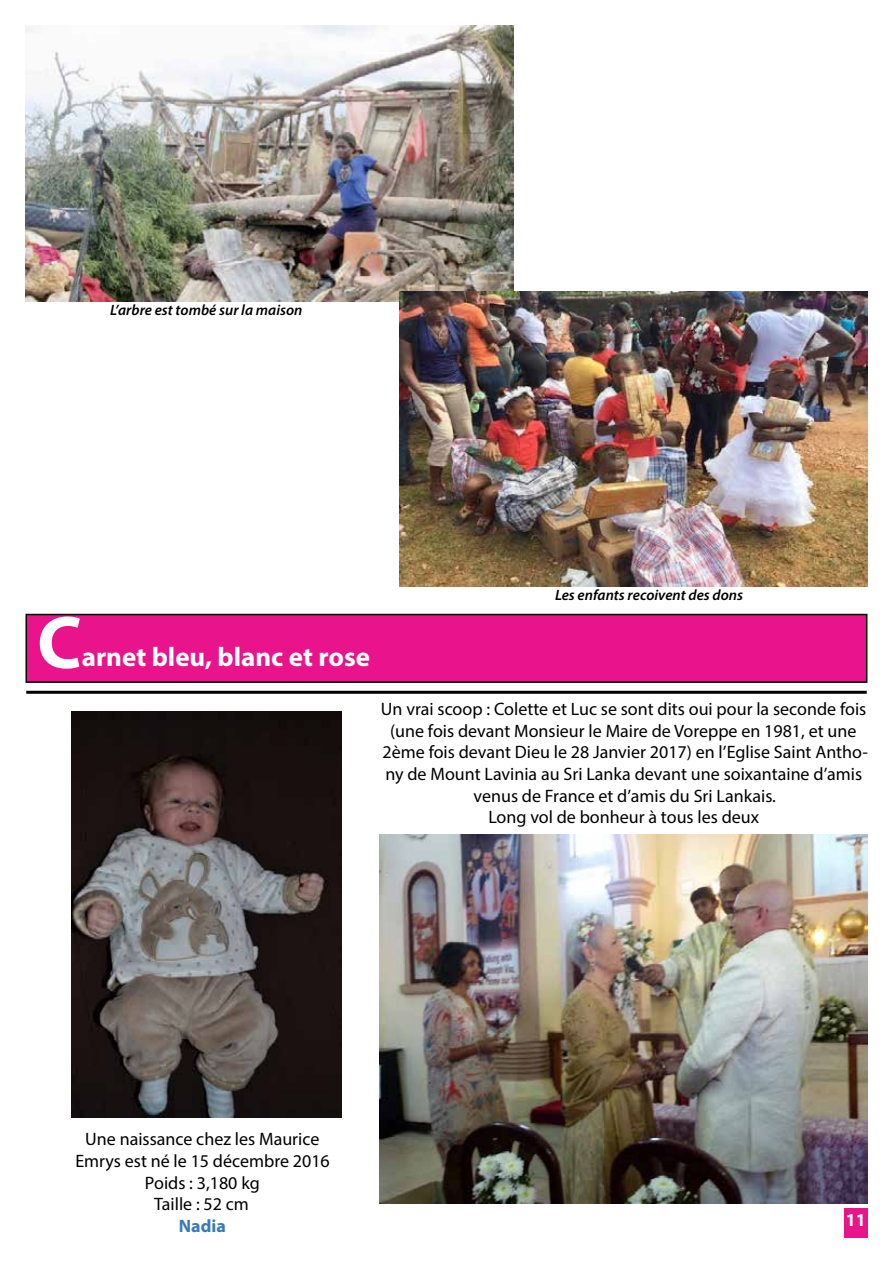
<style>
.page{position:relative;width:893px;height:1263px;background:#fff}
.page>*{position:absolute;margin:0;border:0;box-sizing:border-box;transform-origin:0 0}
.t1{font:700 75px "Myriad Pro";color:#fff}
.t2{font:700 27px "Myriad Pro";color:#fff}
.t3{font:18px/21.6px "Myriad Pro";color:#000;text-align:center}
.t4{font:700 18px "Myriad Pro";color:#387abe}
.t5{font:700 18px "Myriad Pro";color:#fff}
.t6{font:italic 600 15px "Myriad Pro";color:#000}
</style>
<div class="page">
<div style="left:844px;top:1208px;width:23px;height:29px;background:#e9138c"></div>
<div style="left:26px;top:614px;width:841px;height:68px;background:#e9138c"></div>
<div style="left:26px;top:614px;width:841px;height:69px;border:2px solid #000"></div>
<hr style="left:26px;top:691px;width:841px;height:3px;background:#000">
<img style="left:71px;top:711px;width:271px;height:406px">
<img style="left:380px;top:835px;width:487px;height:368px">
<img style="left:26px;top:26px;width:487px;height:276px">
<img style="left:400px;top:291px;width:467px;height:295px">
<p class="t6" style="left:110px;top:300px;width:194px">L’arbre est tombé sur la maison</p>
<h1 class="t1" style="left:37px;top:594px;width:46px">C</h1>
<h2 class="t2" style="left:82px;top:639px;width:290px">arnet bleu, blanc et rose</h2>
<p class="t6" style="left:555px;top:586px;width:190px">Les enfants recoivent des dons</p>
<p class="t3" style="left:381px;top:698px;width:488px">Un vrai scoop : Colette et Luc se sont dits oui pour la seconde fois (une fois devant Monsieur le Maire de Voreppe en 1981, et une 2ème fois devant Dieu le 28 Janvier 2017) en l’Eglise Saint Antho&shy;ny de Mount Lavinia au Sri Lanka devant une soixantaine d’amis venus de France et d’amis du Sri Lankais.<br>Long vol de bonheur à tous les deux</p>
<p class="t3" style="left:75px;top:1128px;width:256px">Une naissance chez les Maurice<br>Emrys est né le 15 décembre 2016<br>Poids : 3,180 kg<br>Taille : 52 cm</p>
<p class="t4" style="left:179px;top:1214px;width:49px">Nadia</p>
<p class="t5" style="left:846px;top:1208px;width:21px">11</p>
</div>
